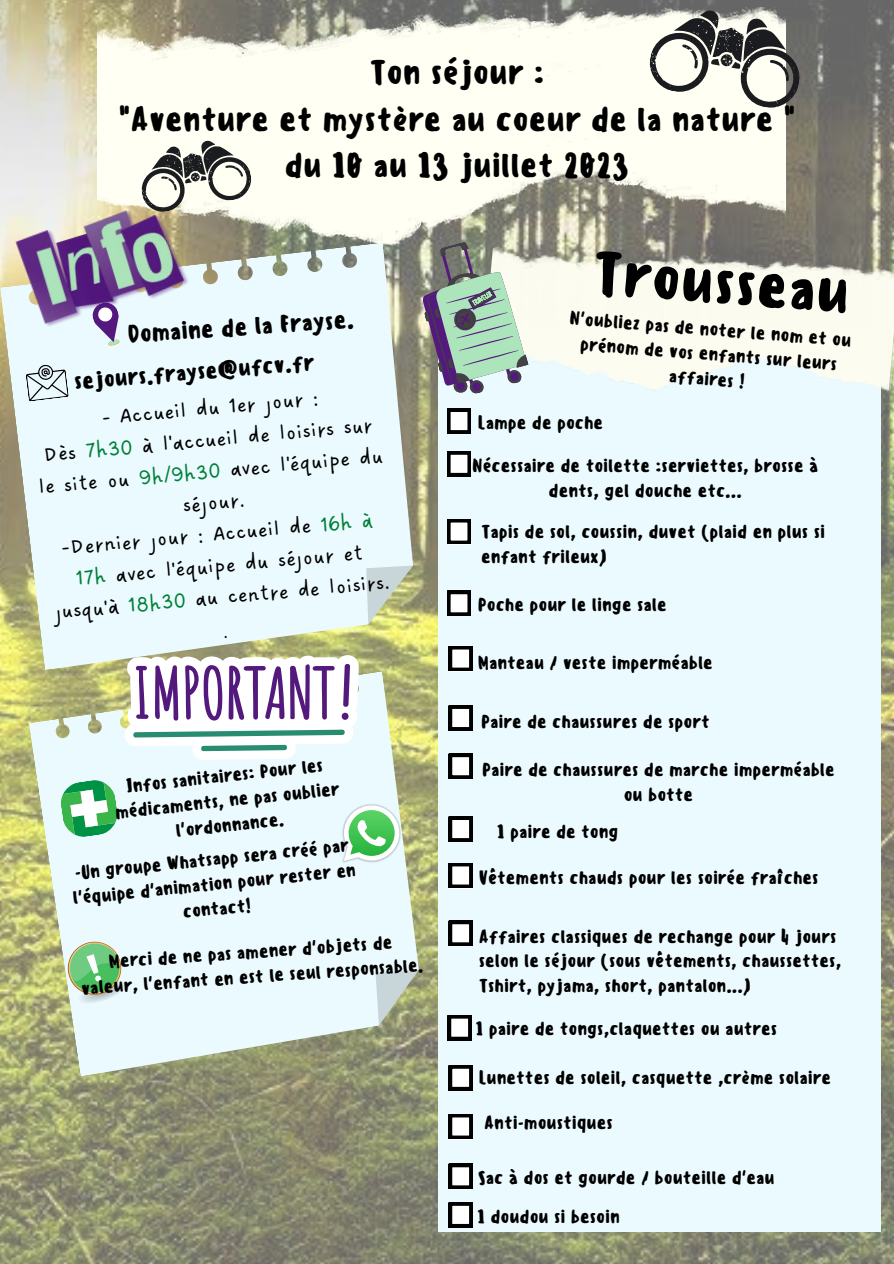
<style>
.page{position:relative;width:894px;height:1264px;background:#fff}
.page>*{position:absolute;margin:0;border:0;box-sizing:border-box;transform-origin:0 0}
.t1{font:500 59.4px "Sensei";color:#000}
.t2{font:500 33px/46.2px "Sensei";color:#000;text-align:center}
.t3{font:500 24px "Sensei";color:#000}
.t4{font:23.25px/31.5px "DO Sans Regular Alt";color:#000;text-align:center}
.t5{font:500 22.5px "Sensei";color:#000}
.t6{font:500 18px/24.8px "Sensei";color:#000;text-align:center}
.s1{color:#008037}
</style>
<div class="page">
<img style="left:0;top:0;width:893px;height:1263px">
<svg style="left:0;top:242px;width:427px;height:428px;background:#caceaa"></svg>
<img style="left:97px;top:8px;width:688px;height:226px">
<img style="left:13px;top:192px;width:182px;height:143px">
<svg style="left:29px;top:671px;width:405px;height:405px;background:#b8be9a"></svg>
<svg style="left:58px;top:655px;width:368px;height:377px;background:#d8e6e1"></svg>
<div style="left:438px;top:326px;width:442px;height:905px;background:#ebfafe"></div>
<svg style="left:448px;top:646px;width:24px;height:25px"></svg>
<svg style="left:448px;top:705px;width:24px;height:25px"></svg>
<svg style="left:448px;top:753px;width:24px;height:25px"></svg>
<svg style="left:448px;top:816px;width:24px;height:25px"></svg>
<div style="left:448px;top:863px;width:24px;height:25px;background:#000"></div>
<svg style="left:452px;top:866px;width:18px;height:19px"></svg>
<svg style="left:448px;top:920px;width:24px;height:25px"></svg>
<svg style="left:447px;top:1015px;width:24px;height:25px"></svg>
<svg style="left:448px;top:1065px;width:24px;height:25px"></svg>
<div style="left:448px;top:1114px;width:24px;height:25px;background:#000"></div>
<svg style="left:452px;top:1117px;width:18px;height:19px"></svg>
<svg style="left:448px;top:1163px;width:24px;height:25px"></svg>
<svg style="left:448px;top:1202px;width:24px;height:25px"></svg>
<img style="left:532px;top:234px;width:361px;height:182px">
<svg style="left:645px;top:8px;width:158px;height:104px"></svg>
<svg style="left:138px;top:138px;width:116px;height:77px"></svg>
<svg style="left:25px;top:234px;width:507px;height:390px;background:#d4dfe0"></svg>
<h2 class="t2" style="left:118px;top:50px;width:678px">Ton séjour :<br>"Aventure et mystère au coeur de la nature " du 10 au 13 juillet 2023</h2>
<h3 class="t3" style="left:126px;top:320px;width:228px;rotate:-4deg">Domaine de la Frayse.</h3>
<p class="t5" style="left:73px;top:369px;width:242px;rotate:-5deg">sejours.frayse@ufcv.fr</p>
<p class="t4" style="left:32px;top:409px;width:347px;rotate:-5deg">- Accueil du 1er jour :<br>Dès <span class="s1">7h30</span> à l'accueil de loisirs sur le site ou <span class="s1">9h/9h30</span> avec l'équipe du séjour.<br>-Dernier jour : Accueil de <span class="s1">16h à<br>17h</span> avec l'équipe du séjour et jusqu'à <span class="s1">18h30</span> au centre de loisirs.</p>
<p class="t6" style="left:111px;top:775px;width:227px;rotate:-6deg">Infos sanitaires: Pour les médicaments, ne pas oublier l'ordonnance.</p>
<p class="t6" style="left:69px;top:861px;width:285px;rotate:-6deg">-Un groupe Whatsapp sera créé par l'équipe d'animation pour rester en contact!</p>
<p class="t6" style="left:79px;top:951px;width:344px;rotate:-4deg">Merci de ne pas amener d'objets de valeur, l'enfant en est le seul responsable.</p>
<h1 class="t1" style="left:594px;top:238px;width:260px;rotate:4deg">Trousseau</h1>
<p class="t6" style="left:570px;top:307px;width:284px;rotate:4deg">N'oubliez pas de noter le nom et ou prénom de vos enfants sur leurs affaires !</p>
<p class="t6" style="left:477px;top:410px;width:127px">Lampe de poche</p>
<p class="t6" style="left:472px;top:454px;width:347px">Nécessaire de toilette :serviettes, brosse à dents, gel douche etc...</p>
<p class="t6" style="left:481px;top:519px;width:345px;text-align:left">Tapis de sol, coussin, duvet (plaid en plus si enfant frileux)</p>
<p class="t6" style="left:477px;top:592px;width:190px">Poche pour le linge sale</p>
<p class="t6" style="left:477px;top:650px;width:236px">Manteau / veste imperméable</p>
<p class="t6" style="left:481px;top:709px;width:230px">Paire de chaussures de sport</p>
<p class="t6" style="left:482px;top:757px;width:354px">Paire de chaussures de marche imperméable ou botte</p>
<p class="t6" style="left:496px;top:819px;width:123px">1 paire de tong</p>
<p class="t6" style="left:478px;top:865px;width:341px">Vêtements chauds pour les soirée fraîches</p>
<p class="t6" style="left:478px;top:923px;width:364px;text-align:left">Affaires classiques de rechange pour 4 jours selon le séjour (sous vêtements, chaussettes,<br>Tshirt, pyjama, short, pantalon...)</p>
<p class="t6" style="left:475px;top:1016px;width:303px">1 paire de tongs,claquettes ou autres</p>
<p class="t6" style="left:478px;top:1064px;width:354px">Lunettes de soleil, casquette ,crème solaire</p>
<p class="t6" style="left:484px;top:1110px;width:130px">Anti-moustiques</p>
<p class="t6" style="left:477px;top:1158px;width:299px;line-height:38.5px;text-align:left">Sac à dos et gourde / bouteille d'eau<br>1 doudou si besoin</p>
</div>
